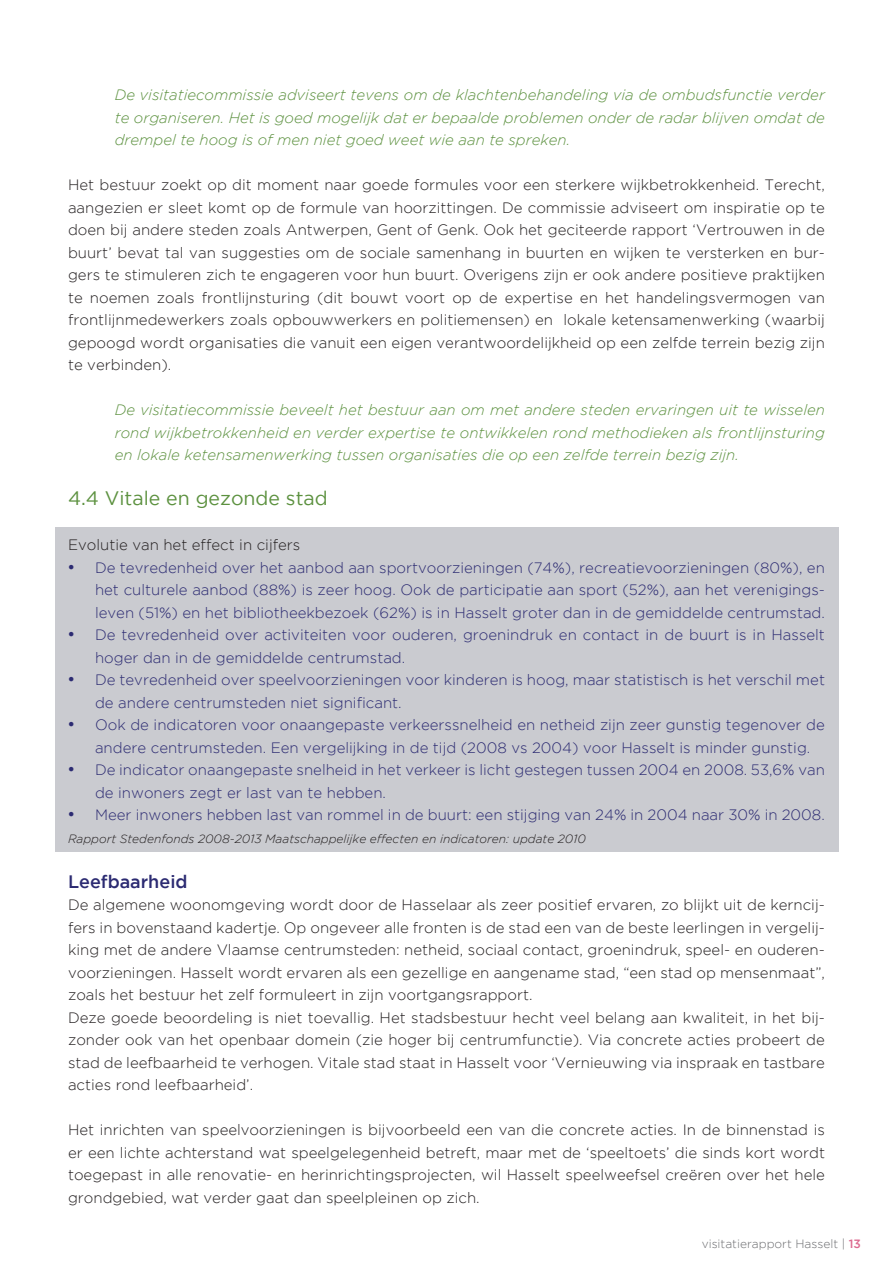
<style>
.page{position:relative;width:893px;height:1263px;background:#fff}
.page>*{position:absolute;margin:0;border:0;box-sizing:border-box;transform-origin:0 0}
.t1{font:19.5px "Gotham";color:#5c913f}
.t2{font:500 18px "Gotham";color:#2c2b72}
.t3{font:300 15px/22.5px "Gotham";color:#231f20;text-align:justify}
.t4{font:300 15px/22.5px "Gotham";color:#2c2b72}
.t5{font:italic 300 15px/22.5px "Gotham";color:#5c913f;text-align:justify}
.t6{font:italic 300 12px "Gotham";color:#231f20}
.t7{font:300 12px "Gotham";color:#6c6d70}
.s1{font-family:"Times New Roman";font-weight:400;font-size:18px}
.s2{font-weight:500;color:#dc6a8f}
</style>
<div class="page">
<div style="left:55px;top:528px;width:784px;height:324px;background:#cacbd0"></div>
<p class="t5" style="left:115px;top:84px;width:712px">De visitatiecommissie adviseert tevens om de klachtenbehandeling via de ombudsfunctie verder te organiseren. Het is goed mogelijk dat er bepaalde problemen onder de radar blijven omdat de drempel te hoog is of men niet goed weet wie aan te spreken.</p>
<p class="t3" style="left:68px;top:174px;width:758px">Het bestuur zoekt op dit moment naar goede formules voor een sterkere wijkbetrokkenheid. Terecht, aangezien er sleet komt op de formule van hoorzittingen. De commissie adviseert om inspiratie op te doen bij andere steden zoals Antwerpen, Gent of Genk. Ook het geciteerde rapport ‘Vertrouwen in de buurt’ bevat tal van suggesties om de sociale samenhang in buurten en wijken te versterken en bur&shy;gers te stimuleren zich te engageren voor hun buurt. Overigens zijn er ook andere positieve praktijken te noemen zoals frontlijnsturing (dit bouwt voort op de expertise en het handelingsvermogen van frontlijnmedewerkers zoals opbouwwerkers en politiemensen) en lokale ketensamenwerking (waarbij gepoogd wordt organisaties die vanuit een eigen verantwoordelijkheid op een zelfde terrein bezig zijn te verbinden).</p>
<p class="t5" style="left:115px;top:399px;width:712px">De visitatiecommissie beveelt het bestuur aan om met andere steden ervaringen uit te wisselen rond wijkbetrokkenheid en verder expertise te ontwikkelen rond methodieken als frontlijnsturing en lokale ketensamenwerking tussen organisaties die op een zelfde terrein bezig zijn.</p>
<h1 class="t1" style="left:68px;top:488px;width:261px">4.4 Vitale en gezonde stad</h1>
<p class="t3" style="left:68px;top:534px;width:234px">Evolutie van het effect in cijfers</p>
<p class="t4" style="left:95px;top:556px;width:731px;text-align:justify;text-indent:-27px"><span class="s1">•</span> De tevredenheid over het aanbod aan sportvoorzieningen (74%), recreatievoorzieningen (80%), en het culturele aanbod (88%) is zeer hoog. Ook de participatie aan sport (52%), aan het verenigings&shy;leven (51%) en het bibliotheekbezoek (62%) is in Hasselt groter dan in de gemiddelde centrumstad.</p>
<p class="t4" style="left:95px;top:624px;width:731px;text-indent:-27px"><span class="s1">•</span> De tevredenheid over activiteiten voor ouderen, groenindruk en contact in de buurt is in Hasselt hoger dan in de gemiddelde centrumstad.</p>
<p class="t4" style="left:95px;top:669px;width:731px;text-indent:-27px"><span class="s1">•</span> De tevredenheid over speelvoorzieningen voor kinderen is hoog, maar statistisch is het verschil met de andere centrumsteden niet significant.</p>
<p class="t4" style="left:95px;top:714px;width:731px;text-indent:-27px"><span class="s1">•</span> Ook de indicatoren voor onaangepaste verkeerssnelheid en netheid zijn zeer gunstig tegenover de andere centrumsteden. Een vergelijking in de tijd (2008 vs 2004) voor Hasselt is minder gunstig.</p>
<p class="t4" style="left:95px;top:759px;width:731px;text-indent:-27px"><span class="s1">•</span> De indicator onaangepaste snelheid in het verkeer is licht gestegen tussen 2004 en 2008. 53,6% van de inwoners zegt er last van te hebben.</p>
<p class="t4" style="left:68px;top:804px;width:758px"><span class="s1">•</span> Meer inwoners hebben last van rommel in de buurt: een stijging van 24% in 2004 naar 30% in 2008.</p>
<p class="t6" style="left:68px;top:832px;width:519px">Rapport Stedenfonds 2008-2013 Maatschappelijke effecten en indicatoren: update 2010</p>
<p class="t2" style="left:68px;top:871px;width:121px">Leefbaarheid</p>
<p class="t3" style="left:68px;top:894px;width:758px;text-align:left">De algemene woonomgeving wordt door de Hasselaar als zeer positief ervaren, zo blijkt uit de kerncij&shy;fers in bovenstaand kadertje. Op ongeveer alle fronten is de stad een van de beste leerlingen in vergelij&shy;king met de andere Vlaamse centrumsteden: netheid, sociaal contact, groenindruk, speel- en ouderen&shy;voorzieningen. Hasselt wordt ervaren als een gezellige en aangename stad, “een stad op mensenmaat”, zoals het bestuur het zelf formuleert in zijn voortgangsrapport.<br>Deze goede beoordeling is niet toevallig. Het stadsbestuur hecht veel belang aan kwaliteit, in het bij&shy;zonder ook van het openbaar domein (zie hoger bij centrumfunctie). Via concrete acties probeert de stad de leefbaarheid te verhogen. Vitale stad staat in Hasselt voor ‘Vernieuwing via inspraak en tastbare acties rond leefbaarheid’.</p>
<p class="t3" style="left:68px;top:1119px;width:758px">Het inrichten van speelvoorzieningen is bijvoorbeeld een van die concrete acties. In de binnenstad is er een lichte achterstand wat speelgelegenheid betreft, maar met de ‘speeltoets’ die sinds kort wordt toegepast in alle renovatie- en herinrichtingsprojecten, wil Hasselt speelweefsel creëren over het hele grondgebied, wat verder gaat dan speelpleinen op zich.</p>
<p class="t7" style="left:702px;top:1237px;width:161px">visitatierapport Hasselt | <span class="s2">13</span></p>
</div>
